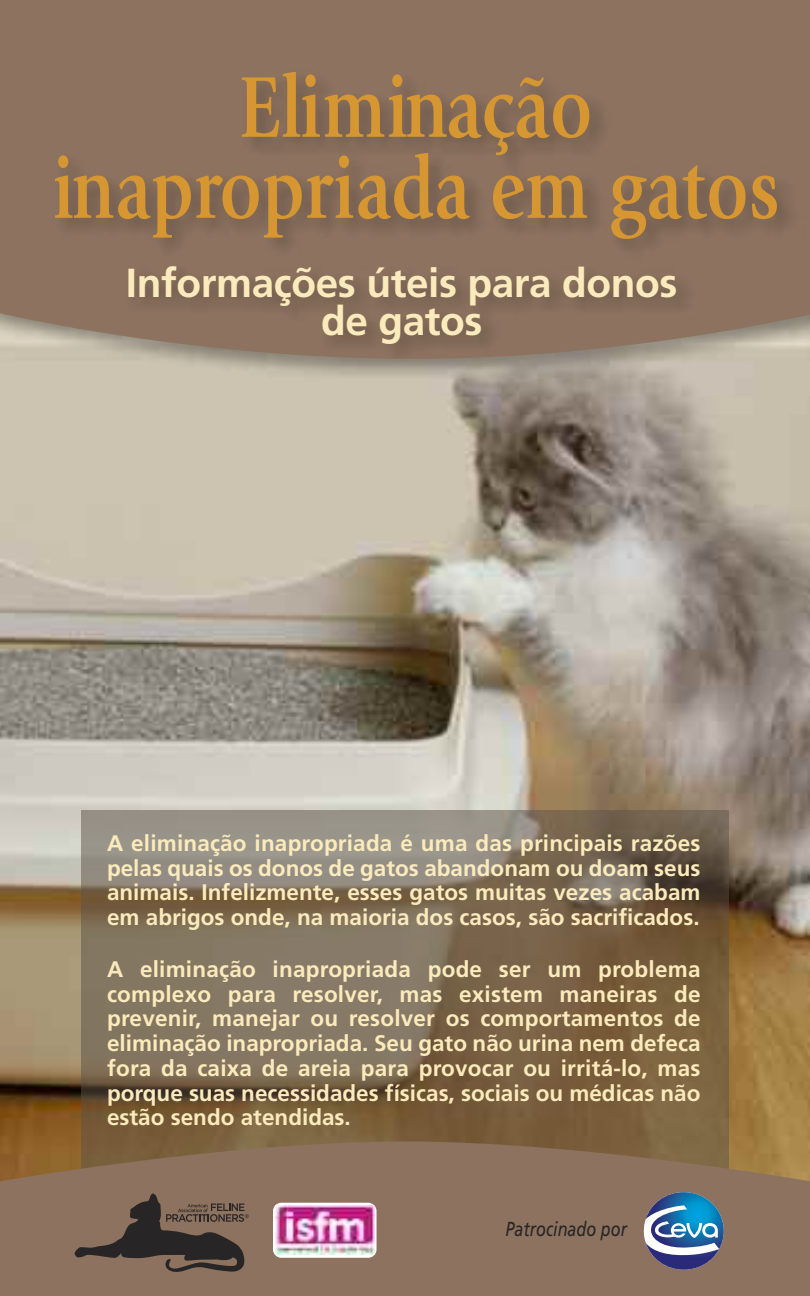
<style>
.page{position:relative;width:810px;height:1296px;background:#fff}
.page>*{position:absolute;margin:0;border:0;box-sizing:border-box;transform-origin:0 0}
.t1{font:700 90px/81px "Giovanni";color:#d69732;text-align:center;scale:.8 1}
.t2{font:700 40.5px/38.2px "Frutiger";letter-spacing:-.01em;color:#fbebbc;text-align:center}
.t3{font:700 22.5px/24.8px "Frutiger";color:#fbebbc;text-align:justify}
.t4{font:italic 20.25px "Frutiger";color:#272526;scale:.8 1}
</style>
<div class="page">
<img style="left:0;top:388px;width:810px;height:753px">
<div style="left:81px;top:810px;width:648px;height:373px;background:#5c5247;opacity:.5"></div>
<div style="left:0;top:0;width:810px;height:360px;background:#8c725f"></div>
<svg style="left:0;top:1141px;width:810px;height:155px;fill:#8c725f"></svg>
<img style="left:0;top:53px;width:810px;height:293px">
<img style="left:83px;top:252px;width:657px;height:160px">
<svg style="left:75px;top:1193px;width:174px;height:79px"></svg>
<svg style="left:273px;top:1203px;width:104px;height:55px"></svg>
<img style="left:275px;top:1206px;width:99px;height:49px">
<svg style="left:646px;top:1192px;width:78px;height:78px"></svg>
<h1 class="t1" style="left:52px;top:74px;width:911px">Eliminação inapropriada em gatos</h1>
<h2 class="t2" style="left:126px;top:266px;width:553px">Informações úteis para donos de gatos</h2>
<p class="t3" style="left:107px;top:832px;width:595px">A eliminação inapropriada é uma das principais razões pelas quais os donos de gatos abandonam ou doam seus animais. Infelizmente, esses gatos muitas vezes acabam em abrigos onde, na maioria dos casos, são sacrificados.</p>
<p class="t3" style="left:107px;top:958px;width:595px">A eliminação inapropriada pode ser um problema complexo para resolver, mas existem maneiras de prevenir, manejar ou resolver os comportamentos de eliminação inapropriada. Seu gato não urina nem defeca fora da caixa de areia para provocar ou irritá-lo, mas porque suas necessidades físicas, sociais ou médicas não estão sendo atendidas.</p>
<p class="t4" style="left:506px;top:1221px;width:153px">Patrocinado por</p>
</div>
